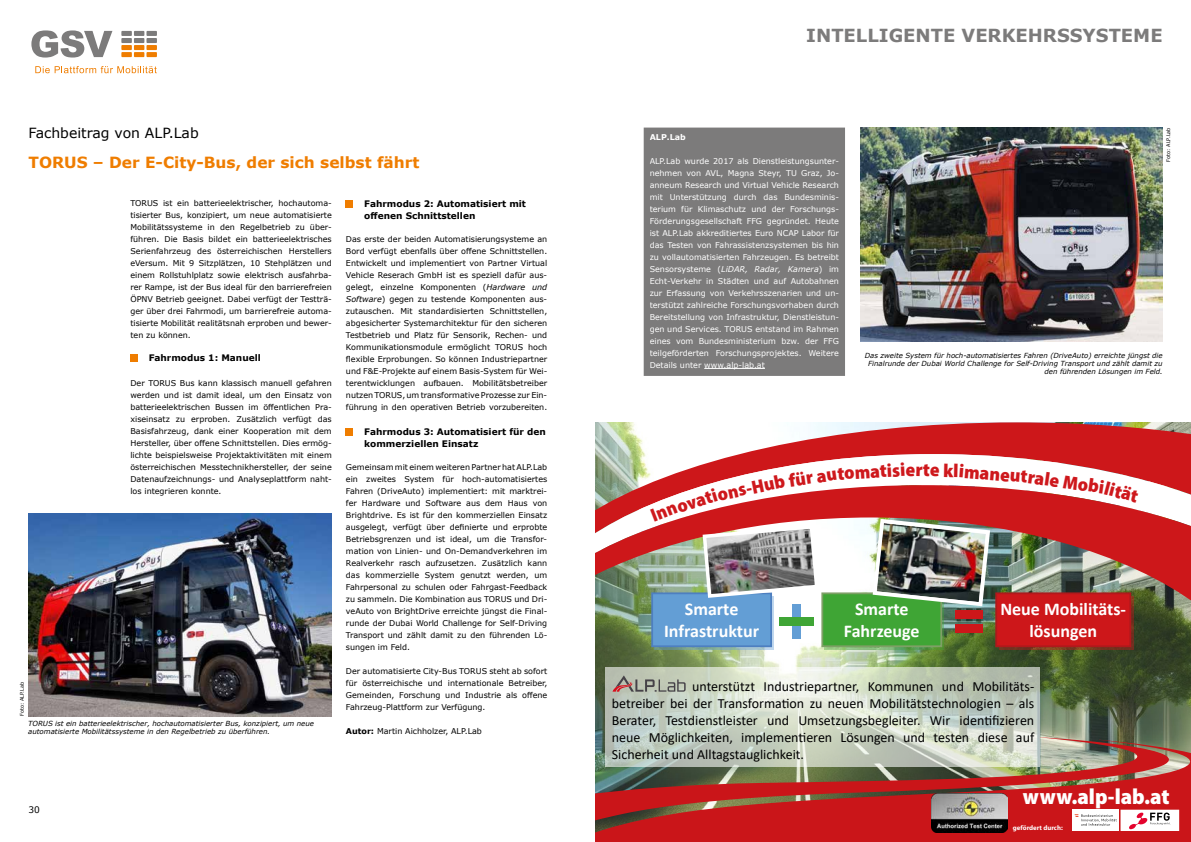
<style>
.page{position:relative;width:1191px;height:842px;background:#fff}
.page>*{position:absolute;margin:0;border:0;box-sizing:border-box;transform-origin:0 0}
.t1{font:900 semi-condensed 22.1px "Myriad Pro";color:#fff}
.t2{font:900 semi-condensed 19px "Myriad Pro";color:#ce181c}
.t3{font:700 18px/21.6px "Calibri";color:#fff;text-align:center}
.t4{font:700 18px "Verdana";color:#7c7b7b}
.t5{font:700 15.4px "Verdana";color:#ef7d00}
.t6{font:14px/16.8px "Calibri";color:#000;text-align:justify}
.t7{font:14px "Verdana";color:#000}
.t8{font:700 9px/12px "Verdana";color:#000}
.t9{font:9px "Verdana";color:#000}
.t10{font:8px/12px "Verdana";color:#000;text-align:justify}
.t11{font:8px/12px "Verdana";color:#fff;text-align:justify}
.t12{font:700 8px "Verdana";color:#fff}
.t13{font:italic 7px/8px "Verdana";color:#000}
.t14{font:700 6.8px "Myriad Pro";color:#fff}
.t15{font:5px "Verdana";color:#000}
.s1{font-style:italic}
.s2{font-weight:700}
</style>
<div class="page">
<div style="left:130px;top:354px;width:7px;height:8px;background:#ef7d00"></div>
<div style="left:346px;top:200px;width:7px;height:7px;background:#ef7d00"></div>
<div style="left:346px;top:428px;width:7px;height:7px;background:#ef7d00"></div>
<svg style="left:31px;top:30px;width:81px;height:28px"></svg>
<svg style="left:35px;top:66px;width:122px;height:7px"></svg>
<div style="left:146px;top:31px;width:11px;height:5px;background:#7c7b7b"></div>
<div style="left:121px;top:31px;width:11px;height:5px;background:#7c7b7b"></div>
<div style="left:134px;top:31px;width:10px;height:5px;background:#7c7b7b"></div>
<div style="left:146px;top:38px;width:11px;height:5px;background:#7c7b7b"></div>
<div style="left:121px;top:38px;width:11px;height:5px;background:#7c7b7b"></div>
<div style="left:134px;top:38px;width:10px;height:5px;background:#7c7b7b"></div>
<div style="left:146px;top:45px;width:11px;height:5px;background:#ef7d00"></div>
<div style="left:121px;top:45px;width:11px;height:5px;background:#ef7d00"></div>
<div style="left:134px;top:45px;width:10px;height:5px;background:#ef7d00"></div>
<div style="left:146px;top:52px;width:11px;height:5px;background:#ef7d00"></div>
<div style="left:121px;top:52px;width:11px;height:5px;background:#ef7d00"></div>
<div style="left:134px;top:52px;width:10px;height:5px;background:#ef7d00"></div>
<img style="left:28px;top:514px;width:304px;height:202px">
<img style="left:860px;top:128px;width:302px;height:213px">
<div style="left:646px;top:131px;width:196px;height:242px;background:#7c7b7b"></div>
<hr style="left:704px;top:368px;width:61px;height:1px;background:#fff">
<div style="left:643px;top:128px;width:202px;height:248px;border:6px solid #7c7b7b"></div>
<img style="left:595px;top:607px;width:596px;height:133px">
<svg style="left:595px;top:422px;width:596px;height:32px;fill:#cd171a"></svg>
<svg style="left:595px;top:454px;width:596px;height:31px"></svg>
<img style="left:595px;top:485px;width:596px;height:122px">
<svg style="left:1172px;top:740px;width:19px;height:102px;background:#c13f3b"></svg>
<img style="left:595px;top:737px;width:577px;height:105px">
<img style="left:931px;top:793px;width:76px;height:39px">
<svg style="left:604px;top:667px;width:435px;height:100px;background:#cad3c5"></svg>
<div style="left:1121px;top:810px;width:57px;height:20px;background:#fff"></div>
<svg style="left:1129px;top:812px;width:41px;height:17px"></svg>
<div style="left:1072px;top:810px;width:46px;height:21px;background:#fff"></div>
<svg style="left:1074px;top:814px;width:42px;height:12px"></svg>
<svg style="left:612px;top:675px;width:73px;height:17px"></svg>
<svg style="left:654px;top:600px;width:119px;height:50px"></svg>
<div style="left:652px;top:593px;width:119px;height:53px;background:#639ed5"></div>
<div style="left:651px;top:592px;width:121px;height:55px;border:2px solid #4e7fc0"></div>
<svg style="left:824px;top:608px;width:120px;height:42px"></svg>
<div style="left:822px;top:593px;width:119px;height:53px;background:#3fa535"></div>
<div style="left:821px;top:592px;width:121px;height:55px;border:2px solid #7ea066"></div>
<svg style="left:999px;top:596px;width:134px;height:54px"></svg>
<div style="left:996px;top:593px;width:134px;height:53px;background:#cd171a"></div>
<div style="left:995px;top:592px;width:136px;height:55px;border:2px solid #af191c"></div>
<div style="left:792px;top:605px;width:9px;height:34px;background:#639ed5"></div>
<div style="left:780px;top:618px;width:34px;height:8px;background:#3fa535"></div>
<div style="left:955px;top:611px;width:27px;height:8px;background:#cd171a"></div>
<div style="left:955px;top:624px;width:27px;height:9px;background:#cd171a"></div>
<img style="left:870px;top:517px;width:122px;height:91px">
<img style="left:700px;top:523px;width:120px;height:77px">
<svg style="left:650px;top:504px;width:28px;height:18px"></svg>
<h3 class="t7" style="left:28px;top:124px;width:172px">Fachbeitrag von ALP.Lab</h3>
<h3 class="t5" style="left:29px;top:152px;width:392px">TORUS – Der E-City-Bus, der sich selbst fährt</h3>
<p class="t10" style="left:130px;top:197px;width:203px">TORUS ist ein batterieelektrischer, hochautoma&shy;tisierter Bus, konzipiert, um neue automatisierte Mobilitätssysteme in den Regelbetrieb zu über&shy;führen. Die Basis bildet ein batterieelektrisches Serienfahrzeug des österreichischen Herstellers eVersum. Mit 9 Sitzplätzen, 10 Stehplätzen und einem Rollstuhlplatz sowie elektrisch ausfahrba&shy;rer Rampe, ist der Bus ideal für den barrierefreien ÖPNV Betrieb geeignet. Dabei verfügt der Testträ&shy;ger über drei Fahrmodi, um barrierefreie automa&shy;tisierte Mobilität realitätsnah erproben und bewer&shy;ten zu können.</p>
<p class="t8" style="left:149px;top:352px;width:114px">Fahrmodus 1: Manuell</p>
<p class="t15" style="left:19px;top:716px;width:36px;rotate:-90deg">Foto: ALP.Lab</p>
<p class="t10" style="left:130px;top:377px;width:203px">Der TORUS Bus kann klassisch manuell gefahren werden und ist damit ideal, um den Einsatz von batterieelektrischen Bussen im öffentlichen Pra&shy;xiseinsatz zu erproben. Zusätzlich verfügt das Basisfahrzeug, dank einer Kooperation mit dem Hersteller, über offene Schnittstellen. Dies ermög&shy;lichte beispielsweise Projektaktivitäten mit einem österreichischen Messtechnikhersteller, der seine Datenaufzeichnungs- und Analyseplattform naht&shy;los integrieren konnte.</p>
<p class="t13" style="left:28px;top:719px;width:287px">TORUS ist ein batterieelektrischer, hochautomatisierter Bus, konzipiert, um neue automatisierte Mobilitätssysteme in den Regelbetrieb zu überführen.</p>
<p class="t8" style="left:364px;top:197px;width:163px">Fahrmodus 2: Automatisiert mit offenen Schnittstellen</p>
<p class="t10" style="left:346px;top:233px;width:203px">Das erste der beiden Automatisierungsysteme an Bord verfügt ebenfalls über offene Schnittstellen.<br>Entwickelt und implementiert von Partner Virtual Vehicle Reserach GmbH ist es speziell dafür aus&shy;gelegt, einzelne Komponenten (<span class="s1">Hardware und Software</span>) gegen zu testende Komponenten aus&shy;zutauschen. Mit standardisierten Schnittstellen, abgesicherter Systemarchitektur für den sicheren Testbetrieb und Platz für Sensorik, Rechen- und Kommunikationsmodule ermöglicht TORUS hoch flexible Erprobungen. So können Industriepartner und F&amp;E-Projekte auf einem Basis-System für Wei&shy;terentwicklungen aufbauen. Mobilitätsbetreiber nutzen TORUS, um transformative Prozesse zur Ein&shy;führung in den operativen Betrieb vorzubereiten.</p>
<p class="t8" style="left:364px;top:425px;width:183px">Fahrmodus 3: Automatisiert für den kommerziellen Einsatz</p>
<p class="t10" style="left:346px;top:461px;width:203px">Gemeinsam mit einem weiteren Partner hat ALP.Lab ein zweites System für hoch-automatisiertes Fahren (DriveAuto) implementiert: mit marktrei&shy;fer Hardware und Software aus dem Haus von Brightdrive. Es ist für den kommerziellen Einsatz ausgelegt, verfügt über definierte und erprobte Betriebsgrenzen und ist ideal, um die Transfor&shy;mation von Linien- und On-Demandverkehren im Realverkehr rasch aufzusetzen. Zusätzlich kann das kommerzielle System genutzt werden, um Fahrpersonal zu schulen oder Fahrgast-Feedback zu sammeln. Die Kombination aus TORUS und Dri&shy;veAuto von BrightDrive erreichte jüngst die Final&shy;runde der Dubai World Challenge for Self-Driving Transport und zählt damit zu den führenden Lö&shy;sungen im Feld.</p>
<p class="t10" style="left:346px;top:665px;width:203px">Der automatisierte City-Bus TORUS steht ab sofort für österreichische und internationale Betreiber, Gemeinden, Forschung und Industrie als offene Fahrzeug-Plattform zur Verfügung.</p>
<p class="t10" style="left:346px;top:725px;width:137px"><span class="s2">Autor:</span> Martin Aichholzer, ALP.Lab</p>
<p class="t9" style="left:28px;top:803px;width:13px">30</p>
<h3 class="t4" style="left:806px;top:23px;width:358px">INTELLIGENTE VERKEHRSSYSTEME</h3>
<p class="t12" style="left:649px;top:131px;width:38px">ALP.Lab</p>
<p class="t11" style="left:649px;top:155px;width:191px">ALP.Lab wurde 2017 als Dienstleistungsunter&shy;nehmen von AVL, Magna Steyr, TU Graz, Jo&shy;anneum Research und Virtual Vehicle Research mit Unterstützung durch das Bundesminis&shy;terium für Klimaschutz und der Forschungs-Förderungsgesellschaft FFG gegründet. Heute ist ALP.Lab akkreditiertes Euro NCAP Labor für das Testen von Fahrassistenzsystemen bis hin zu vollautomatisierten Fahrzeugen. Es betreibt Sensorsysteme (<span class="s1">LiDAR, Radar, Kamera</span>) im Echt-Verkehr in Städten und auf Autobahnen zur Erfassung von Verkehrsszenarien und un&shy;terstützt zahlreiche Forschungsvorhaben durch Bereitstellung von Infrastruktur, Dienstleistun&shy;gen und Services. TORUS entstand im Rahmen eines vom Bundesministerium bzw. der FFG teilgeförderten Forschungsprojektes. Weitere Details unter www.alp-lab.at</p>
<p class="t15" style="left:1164px;top:162px;width:36px;rotate:-90deg">Foto: ALP.Lab</p>
<p class="t13" style="left:865px;top:351px;width:299px;text-align:right">Das zweite System für hoch-automatisiertes Fahren (DriveAuto) erreichte jüngst die<br>Finalrunde der Dubai World Challenge for Self-Driving Transport und zählt damit zu den führenden Lösungen im Feld.</p>
<h2 class="t2" style="left:715px;top:482px;width:70px;rotate:-12deg">ons-Hub</h2>
<h2 class="t2" style="left:787px;top:468px;width:50px;rotate:-8deg">für au</h2>
<h2 class="t2" style="left:836px;top:461px;width:70px;rotate:-3deg">tomatisi</h2>
<h2 class="t2" style="left:906px;top:457px;width:54px;rotate:1deg">erte kl</h2>
<h2 class="t2" style="left:960px;top:458px;width:70px;rotate:5deg">imaneut</h2>
<h2 class="t2" style="left:1029px;top:464px;width:78px;rotate:8deg">rale Mobi</h2>
<h2 class="t2" style="left:1108px;top:476px;width:36px;rotate:15deg">lität</h2>
<h2 class="t2" style="left:673px;top:495px;width:43px;rotate:-17deg">ovati</h2>
<h3 class="t3" style="left:664px;top:598px;width:97px">Smarte<br>Infrastruktur</h3>
<h3 class="t3" style="left:844px;top:598px;width:77px">Smarte<br>Fahrzeuge</h3>
<h3 class="t3" style="left:1000px;top:598px;width:127px">Neue Mobilitäts&shy;lösungen</h3>
<p class="t6" style="left:612px;top:678px;width:424px;text-indent:80px">unterstützt Industriepartner, Kommunen und Mobilitäts&shy;betreiber bei der Transformation zu neuen Mobilitätstechnologien – als Berater, Testdienstleister und Umsetzungsbegleiter. Wir identifizieren neue Möglichkeiten, implementieren Lösungen und testen diese auf Sicherheit und Alltagstauglichkeit.</p>
<h1 class="t1" style="left:1023px;top:782px;width:148px">www.alp-lab.at</h1>
<p class="t14" style="left:1013px;top:823px;width:51px">gefördert durch:</p>
</div>
